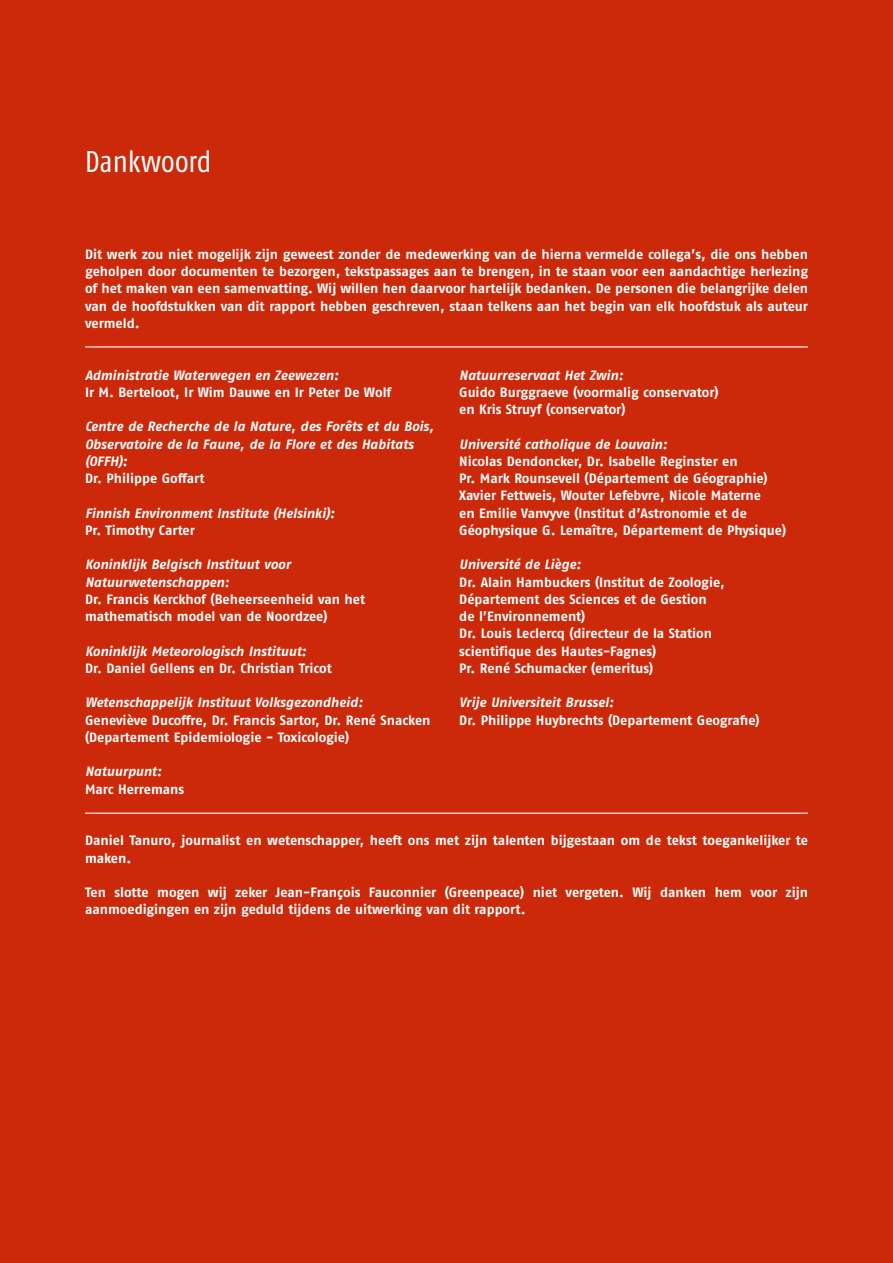
<style>
.page{position:relative;width:893px;height:1263px;background:#cc290a}
.page>*{position:absolute;margin:0;border:0;box-sizing:border-box;transform-origin:0 0}
.t1{font:30px "Fago Co";color:#fff}
.t2{font:700 13.5px/17.2px "Fago No";color:#fff}
.t3{font:italic 700 13.5px/17.2px "Fago No";letter-spacing:-.005em;color:#fff}
</style>
<div class="page">
<hr style="left:85px;top:813px;width:723px;height:1px;background:#fff">
<hr style="left:85px;top:346px;width:723px;height:1px;background:#fff">
<h1 class="t1" style="left:85px;top:151px;width:128px">Dankwoord</h1>
<p class="t2" style="left:85px;top:247px;width:725px;text-align:justify">Dit werk zou niet mogelijk zijn geweest zonder de medewerking van de hierna vermelde collega’s, die ons hebben geholpen door documenten te bezorgen, tekstpassages aan te brengen, in te staan voor een aandachtige herlezing of het maken van een samenvatting. Wij willen hen daarvoor hartelijk bedanken. De personen die belangrijke delen van de hoofdstukken van dit rapport hebben geschreven, staan telkens aan het begin van elk hoofdstuk als auteur vermeld.</p>
<p class="t3" style="left:85px;top:367px;width:255px">Administratie Waterwegen en Zeewezen:</p>
<p class="t2" style="left:85px;top:385px;width:308px">Ir M. Berteloot, Ir Wim Dauwe en Ir Peter De Wolf</p>
<p class="t3" style="left:85px;top:419px;width:350px">Centre de Recherche de la Nature, des Forêts et du Bois,<br>Observatoire de la Faune, de la Flore et des Habitats (OFFH):</p>
<p class="t2" style="left:85px;top:471px;width:121px">Dr. Philippe Goffart</p>
<p class="t3" style="left:85px;top:505px;width:251px">Finnish Environment Institute (Helsinki):</p>
<p class="t2" style="left:85px;top:523px;width:111px">Pr. Timothy Carter</p>
<p class="t3" style="left:85px;top:557px;width:207px">Koninklijk Belgisch Instituut voor<br>Natuurwetenschappen:</p>
<p class="t2" style="left:85px;top:592px;width:282px">Dr. Francis Kerckhof (Beheerseenheid van het mathematisch model van de Noordzee)</p>
<p class="t3" style="left:85px;top:643px;width:223px">Koninklijk Meteorologisch Instituut:</p>
<p class="t2" style="left:85px;top:661px;width:248px">Dr. Daniel Gellens en Dr. Christian Tricot</p>
<p class="t3" style="left:85px;top:695px;width:279px">Wetenschappelijk Instituut Volksgezondheid:</p>
<p class="t2" style="left:85px;top:712px;width:347px">Geneviève Ducoffre, Dr. Francis Sartor, Dr. René Snacken (Departement Epidemiologie - Toxicologie)</p>
<p class="t3" style="left:85px;top:764px;width:78px">Natuurpunt:</p>
<p class="t2" style="left:85px;top:781px;width:101px">Marc Herremans</p>
<p class="t3" style="left:459px;top:367px;width:166px">Natuurreservaat Het Zwin:</p>
<p class="t2" style="left:459px;top:385px;width:261px">Guido Burggraeve (voormalig conservator) en Kris Struyf (conservator)</p>
<p class="t3" style="left:459px;top:436px;width:209px">Université catholique de Louvain:</p>
<p class="t2" style="left:459px;top:454px;width:328px">Nicolas Dendoncker, Dr. Isabelle Reginster en<br>Pr. Mark Rounsevell (Département de Géographie)<br>Xavier Fettweis, Wouter Lefebvre, Nicole Materne<br>en Emilie Vanvyve (Institut d’Astronomie et de Géophysique G. Lemaître, Département de Physique)</p>
<p class="t3" style="left:459px;top:557px;width:123px">Université de Liège:</p>
<p class="t2" style="left:459px;top:574px;width:267px">Dr. Alain Hambuckers (Institut de Zoologie, Département des Sciences et de Gestion de l’Environnement)<br>Dr. Louis Leclercq (directeur de la Station scientifique des Hautes-Fagnes)<br>Pr. René Schumacker (emeritus)</p>
<p class="t3" style="left:459px;top:695px;width:156px">Vrije Universiteit Brussel:</p>
<p class="t2" style="left:459px;top:712px;width:302px">Dr. Philippe Huybrechts (Departement Geografie)</p>
<p class="t2" style="left:85px;top:833px;width:724px">Daniel Tanuro, journalist en wetenschapper, heeft ons met zijn talenten bijgestaan om de tekst toegankelijker te maken.</p>
<p class="t2" style="left:85px;top:885px;width:724px">Ten slotte mogen wij zeker Jean-François Fauconnier (Greenpeace) niet vergeten. Wij danken hem voor zijn aanmoedigingen en zijn geduld tijdens de uitwerking van dit rapport.</p>
</div>
